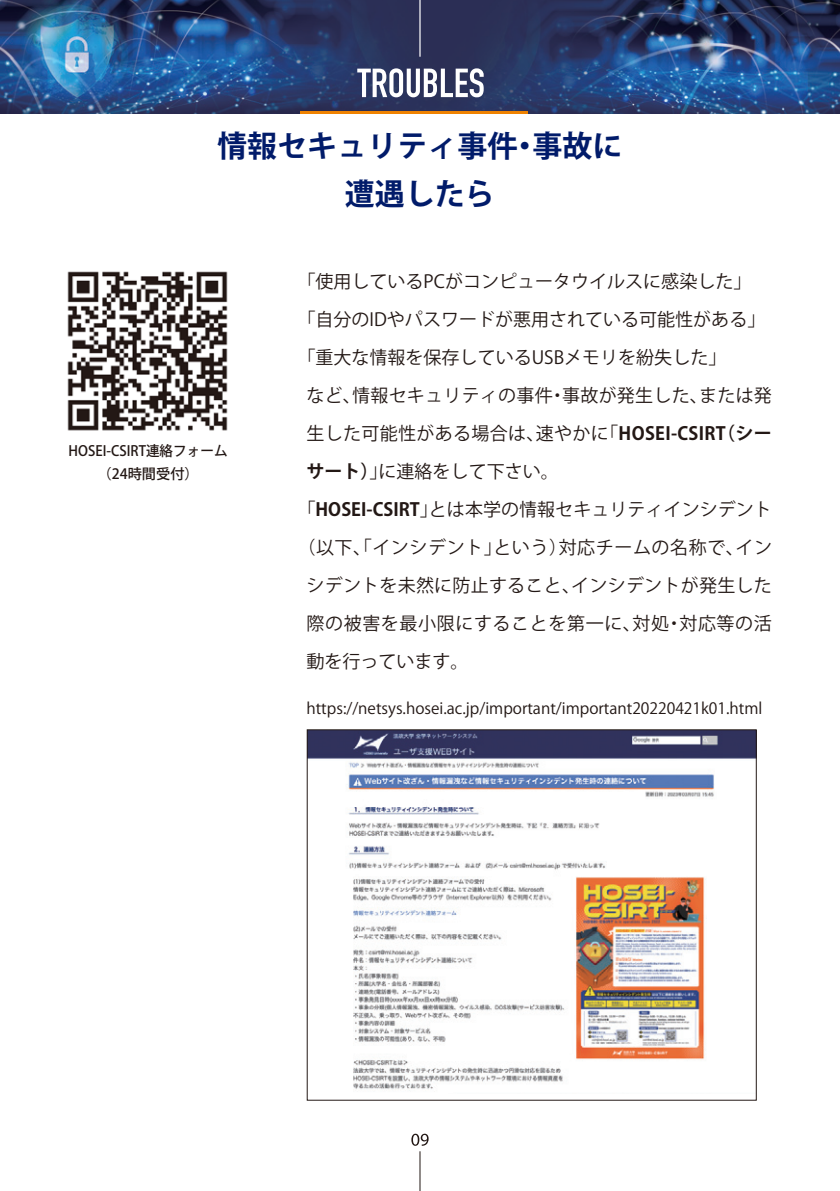
<style>
.page{position:relative;width:840px;height:1191px;background:#fff}
.page>*{position:absolute;margin:0;border:0;box-sizing:border-box;transform-origin:0 0}
.t1{font:700 30px/48px "Koz Go Pro";color:#011b6a;text-align:center}
.t2{font:18px "Koz Go Pro";color:#231815}
.t3{font:18px "Koz Go Pro";letter-spacing:.02em;color:#231815}
.t4{font:18px "Koz Go Pro";letter-spacing:.03em;color:#231815}
.t5{font:18px "Koz Go Pro";letter-spacing:.035em;color:#231815}
.t6{font:15.6px "Koz Go Pro";color:#231815}
.t7{font:500 14.2px/22.6px "Koz Go Pro";color:#231815;text-align:center;scale:.96 1}
.s1{font-weight:700}
</style>
<div class="page">
<img style="left:0;top:0;width:839px;height:113px">
<hr style="left:300px;top:111px;width:227px;height:2px;background:#ef8200">
<hr style="left:419px;top:1151px;width:1px;height:40px;background:#231815">
<hr style="left:419px;top:0;width:1px;height:57px;background:#fff">
<svg style="left:411px;top:1133px;width:17px;height:12px"></svg>
<svg style="left:357px;top:68px;width:126px;height:29px"></svg>
<img style="left:309px;top:731px;width:445px;height:360px">
<img style="left:67px;top:271px;width:161px;height:160px">
<p class="t1" style="left:217px;top:124px;width:406px">情報セキュリティ事件・事故に遭遇したら</p>
<p class="t7" style="left:69px;top:440px;width:167px">HOSEI-CSIRT連絡フォーム（24時間受付）</p>
<p class="t2" style="left:297px;top:270px;width:455px">「使用しているPCがコンピュータウイルスに感染した」</p>
<p class="t2" style="left:297px;top:308px;width:469px">「自分のIDやパスワードが悪用されている可能性がある」</p>
<p class="t2" style="left:297px;top:346px;width:430px">「重大な情報を保存しているUSBメモリを紛失した」</p>
<p class="t2" style="left:306px;top:384px;width:466px">など、情報セキュリティの事件・事故が発生した、または発</p>
<p class="t3" style="left:306px;top:422px;width:466px">生した可能性がある場合は、速やかに「<span class="s1">HOSEI-CSIRT（シー</span></p>
<p class="t2" style="left:306px;top:460px;width:254px"><span class="s1">サート）</span>」に連絡をして下さい。</p>
<p class="t2" style="left:297px;top:498px;width:475px">「<span class="s1">HOSEI-CSIRT</span>」とは本学の情報セキュリティインシデント</p>
<p class="t4" style="left:297px;top:536px;width:476px">（以下、「インシデント」という）対応チームの名称で、イン</p>
<p class="t2" style="left:306px;top:574px;width:466px">シデントを未然に防止すること、インシデントが発生した</p>
<p class="t5" style="left:306px;top:612px;width:466px">際の被害を最小限にすることを第一に、対処・対応等の活</p>
<p class="t2" style="left:306px;top:650px;width:163px">動を行っています。</p>
<p class="t6" style="left:306px;top:698px;width:457px">https://netsys.hosei.ac.jp/important/important20220421k01.html</p>
</div>
